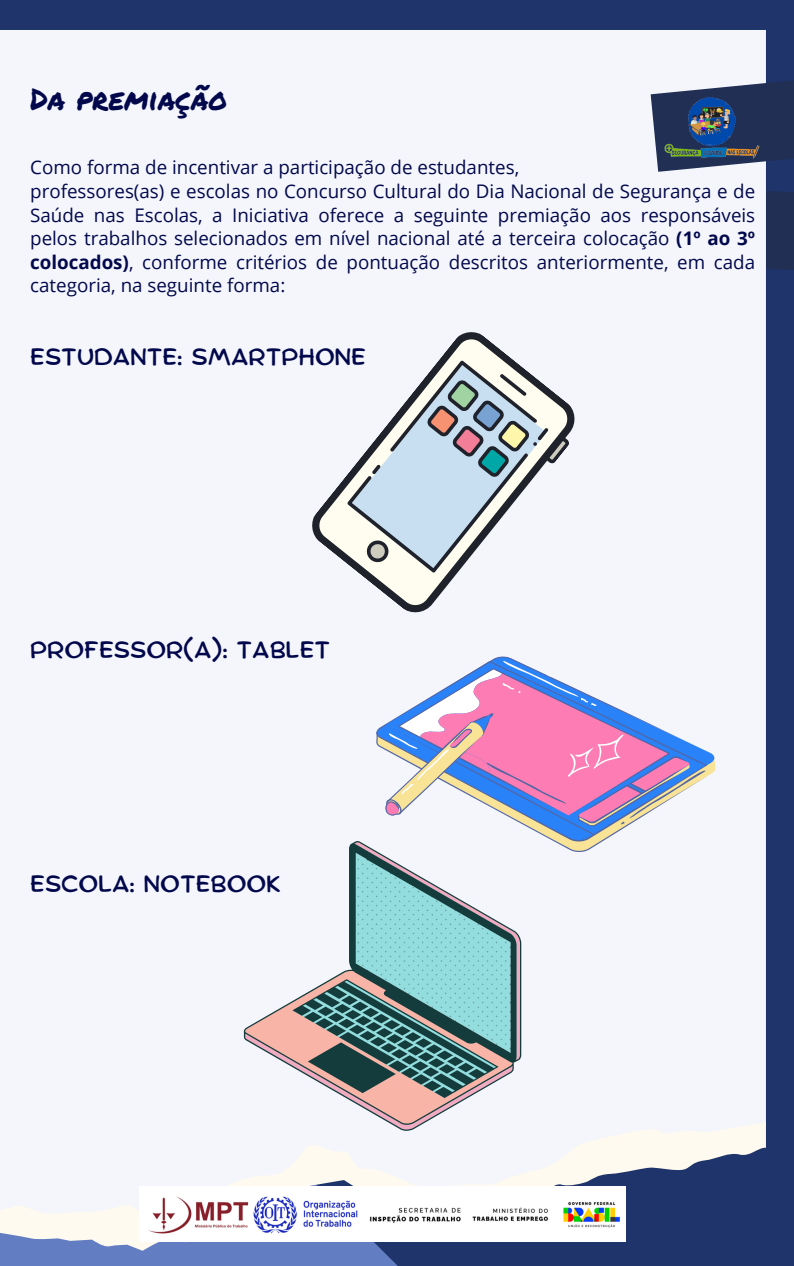
<style>
.page{position:relative;width:794px;height:1266px;background:#fff}
.page>*{position:absolute;margin:0;border:0;box-sizing:border-box;transform-origin:0 0}
.t1{font:30px "Permanent Marker";color:#02084b}
.t2{font:23.25px "Comica";color:#02084b}
.t3{font:18.75px/23.6px "Open Sans";color:#02084b;text-align:justify}
.s1{font-weight:700}
</style>
<div class="page">
<div style="left:0;top:0;width:793px;height:1266px;background:#1e346a"></div>
<div style="left:0;top:1250px;width:398px;height:16px;background:#627dc2"></div>
<div style="left:0;top:30px;width:766px;height:1118px;background:#f4f6fc"></div>
<svg style="left:650px;top:74px;width:143px;height:199px;background:#b2b8c9"></svg>
<svg style="left:0;top:1122px;width:765px;height:128px;fill:#f4f6fc"></svg>
<svg style="left:303px;top:323px;width:280px;height:298px;background:#e8eaee"></svg>
<svg style="left:346px;top:360px;width:202px;height:213px;background:#dbdcdc"></svg>
<svg style="left:359px;top:360px;width:211px;height:211px;background:#c2cbd1"></svg>
<svg style="left:244px;top:841px;width:277px;height:289px;background:#aec1c3"></svg>
<div style="left:362px;top:626px;width:367px;height:249px;background:#f4f6fc"></div>
<div style="left:374px;top:638px;width:343px;height:22px;background:#f4f6fc"></div>
<div style="left:361px;top:660px;width:357px;height:223px;background:#f4f6fc"></div>
<svg style="left:360px;top:672px;width:349px;height:211px;background:#e6ebf2"></svg>
<svg style="left:383px;top:647px;width:323px;height:202px;background:#d1bcdc"></svg>
<img style="left:139px;top:1186px;width:486px;height:55px">
<img style="left:659px;top:89px;width:104px;height:82px">
<p class="t1" style="left:30px;top:77px;width:198px">Da premiação</p>
<p class="t3" style="left:30px;top:155px;width:490px">Como forma de incentivar a participação de estudantes,</p>
<h1 class="t3" style="left:30px;top:179px;width:726px">professores(as) e escolas no Concurso Cultural do Dia Nacional de Segurança e de Saúde nas Escolas, a Iniciativa oferece a seguinte premiação aos responsáveis pelos trabalhos selecionados em nível nacional até a terceira colocação <span class="s1">(1º ao 3º colocados)</span>, conforme critérios de pontuação descritos anteriormente, em cada categoria, na seguinte forma:</h1>
<p class="t2" style="left:30px;top:346px;width:337px">ESTUDANTE: SMARTPHONE</p>
<p class="t2" style="left:30px;top:639px;width:301px">PROFESSOR(A): TABLET</p>
<h2 class="t2" style="left:30px;top:873px;width:252px">ESCOLA: NOTEBOOK</h2>
</div>
